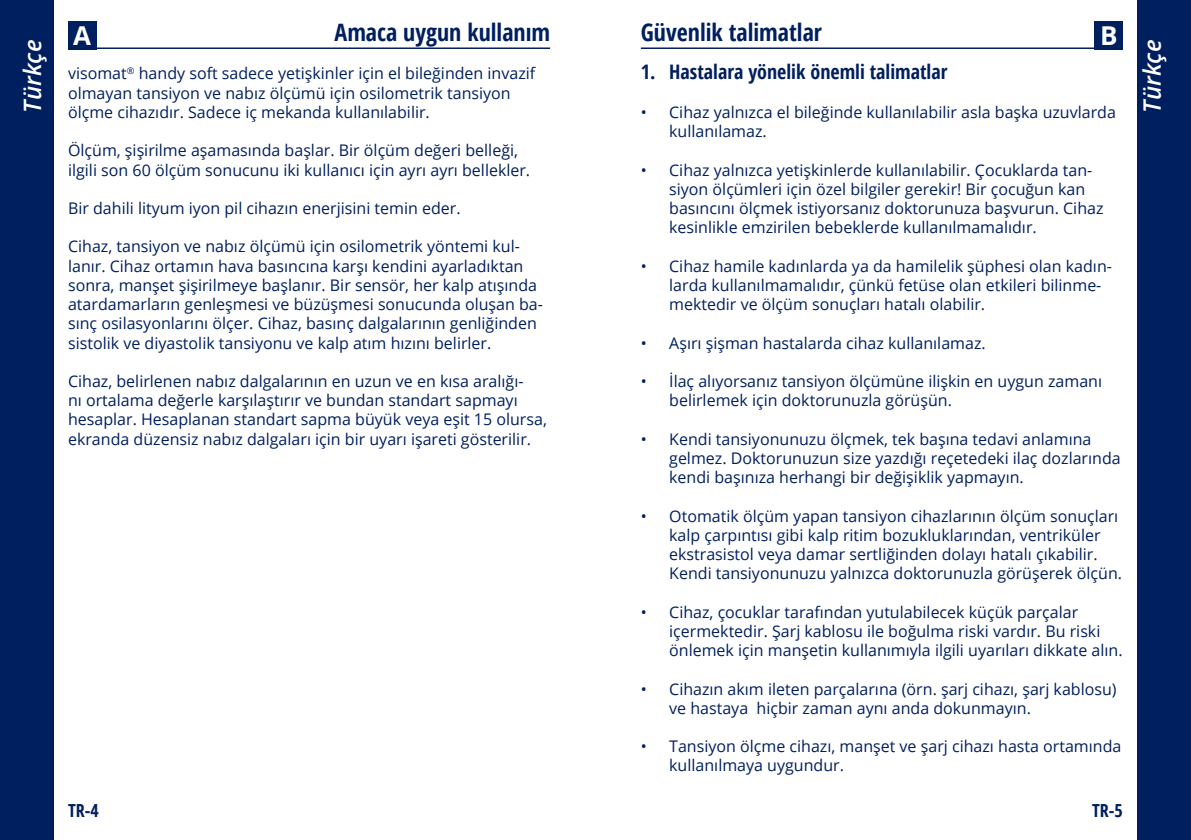
<style>
.page{position:relative;width:1191px;height:840px;background:#fff}
.page>*{position:absolute;margin:0;border:0;box-sizing:border-box;transform-origin:0 0}
.t1{font:700 26px "Open Sans";color:#fff}
.t2{font:700 condensed 24px "Open Sans";color:#001f5f}
.t3{font:italic 600 24px "Open Sans";letter-spacing:-.005em;color:#fff}
.t4{font:700 condensed 20px "Open Sans";color:#001f5f}
.t5{font:700 condensed 18px "Open Sans";color:#001f5f}
.t6{font:16px/19.2px "Open Sans";color:#001f5f}
</style>
<div class="page">
<div style="left:1137px;top:0;width:54px;height:839px;background:#001f5f"></div>
<div style="left:0;top:0;width:54px;height:839px;background:#001f5f"></div>
<hr style="left:641px;top:47px;width:482px;height:2px;background:#001f5f">
<hr style="left:68px;top:47px;width:482px;height:2px;background:#001f5f">
<div style="left:1094px;top:21px;width:29px;height:28px;background:#001f5f"></div>
<div style="left:68px;top:21px;width:28px;height:28px;background:#001f5f"></div>
<h1 class="t1" style="left:73px;top:17px;width:19px">A</h1>
<h2 class="t2" style="left:334px;top:16px;width:217px">Amaca uygun kullanım</h2>
<h2 class="t2" style="left:641px;top:16px;width:183px">Güvenlik talimatlar</h2>
<h1 class="t1" style="left:1100px;top:17px;width:19px">B</h1>
<p class="t6" style="left:68px;top:64px;width:469px">visomat<sup>®</sup> handy soft sadece yetişkinler için el bileğinden invazif olmayan tansiyon ve nabız ölçümü için osilometrik tansiyon ölçme cihazıdır. Sadece iç mekanda kullanılabilir.</p>
<h2 class="t3" style="left:16px;top:112px;width:74px;rotate:-90deg">Türkçe</h2>
<h2 class="t3" style="left:1135px;top:112px;width:74px;rotate:-90deg">Türkçe</h2>
<p class="t4" style="left:641px;top:58px;width:308px">1. Hastalara yönelik önemli talimatlar</p>
<p class="t6" style="left:669px;top:102px;width:448px;text-indent:-28px">• Cihaz yalnızca el bileğinde kullanılabilir asla başka uzuvlarda kullanılamaz.</p>
<p class="t6" style="left:68px;top:140px;width:464px">Ölçüm, şişirilme aşamasında başlar. Bir ölçüm değeri belleği, ilgili son 60 ölçüm sonucunu iki kullanıcı için ayrı ayrı bellekler.</p>
<p class="t6" style="left:68px;top:198px;width:394px">Bir dahili lityum iyon pil cihazın enerjisini temin eder.</p>
<p class="t6" style="left:68px;top:236px;width:476px">Cihaz, tansiyon ve nabız ölçümü için osilometrik yöntemi kul&shy;lanır. Cihaz ortamın hava basıncına karşı kendini ayarladıktan sonra, manşet şişirilmeye başlanır. Bir sensör, her kalp atışında atardamarların genleşmesi ve büzüşmesi sonucunda oluşan ba&shy;sınç osilasyonlarını ölçer. Cihaz, basınç dalgalarının genliğinden sistolik ve diyastolik tansiyonu ve kalp atım hızını belirler.</p>
<p class="t6" style="left:68px;top:371px;width:480px">Cihaz, belirlenen nabız dalgalarının en uzun ve en kısa aralığı-<br>nı ortalama değerle karşılaştırır ve bundan standart sapmayı hesaplar. Hesaplanan standart sapma büyük veya eşit 15 olursa, ekranda düzensiz nabız dalgaları için bir uyarı işareti gösterilir.</p>
<p class="t6" style="left:669px;top:160px;width:436px;text-indent:-28px">• Cihaz yalnızca yetişkinlerde kullanılabilir. Çocuklarda tan&shy;siyon ölçümleri için özel bilgiler gerekir! Bir çocuğun kan basıncını ölçmek istiyorsanız doktorunuza başvurun. Cihaz kesinlikle emzirilen bebeklerde kullanılmamalıdır.</p>
<p class="t6" style="left:669px;top:256px;width:444px;text-indent:-28px">• Cihaz hamile kadınlarda ya da hamilelik şüphesi olan kadın&shy;larda kullanılmamalıdır, çünkü fetüse olan etkileri bilinme&shy;mektedir ve ölçüm sonuçları hatalı olabilir.</p>
<p class="t6" style="left:641px;top:332px;width:346px">• Aşırı şişman hastalarda cihaz kullanılamaz.</p>
<p class="t6" style="left:669px;top:371px;width:434px;text-indent:-28px">• İlaç alıyorsanız tansiyon ölçümüne ilişkin en uygun zamanı belirlemek için doktorunuzla görüşün.</p>
<p class="t6" style="left:669px;top:428px;width:453px;text-indent:-28px">• Kendi tansiyonunuzu ölçmek, tek başına tedavi anlamına gelmez. Doktorunuzun size yazdığı reçetedeki ilaç dozlarında kendi başınıza herhangi bir değişiklik yapmayın.</p>
<p class="t6" style="left:669px;top:505px;width:454px;text-indent:-28px">• Otomatik ölçüm yapan tansiyon cihazlarının ölçüm sonuçları kalp çarpıntısı gibi kalp ritim bozukluklarından, ventriküler ekstrasistol veya damar sertliğinden dolayı hatalı çıkabilir.<br>Kendi tansiyonunuzu yalnızca doktorunuzla görüşerek ölçün.</p>
<p class="t6" style="left:669px;top:601px;width:455px;text-indent:-28px">• Cihaz, çocuklar tarafından yutulabilecek küçük parçalar içermektedir. Şarj kablosu ile boğulma riski vardır. Bu riski önlemek için manşetin kullanımıyla ilgili uyarıları dikkate alın.</p>
<p class="t6" style="left:669px;top:678px;width:449px;text-indent:-28px">• Cihazın akım ileten parçalarına (örn. şarj cihazı, şarj kablosu) ve hastaya hiçbir zaman aynı anda dokunmayın.</p>
<p class="t6" style="left:669px;top:736px;width:454px;text-indent:-28px">• Tansiyon ölçme cihazı, manşet ve şarj cihazı hasta ortamında kullanılmaya uygundur.</p>
<p class="t5" style="left:68px;top:797px;width:32px">TR-4</p>
<p class="t5" style="left:1092px;top:797px;width:32px">TR-5</p>
</div>
